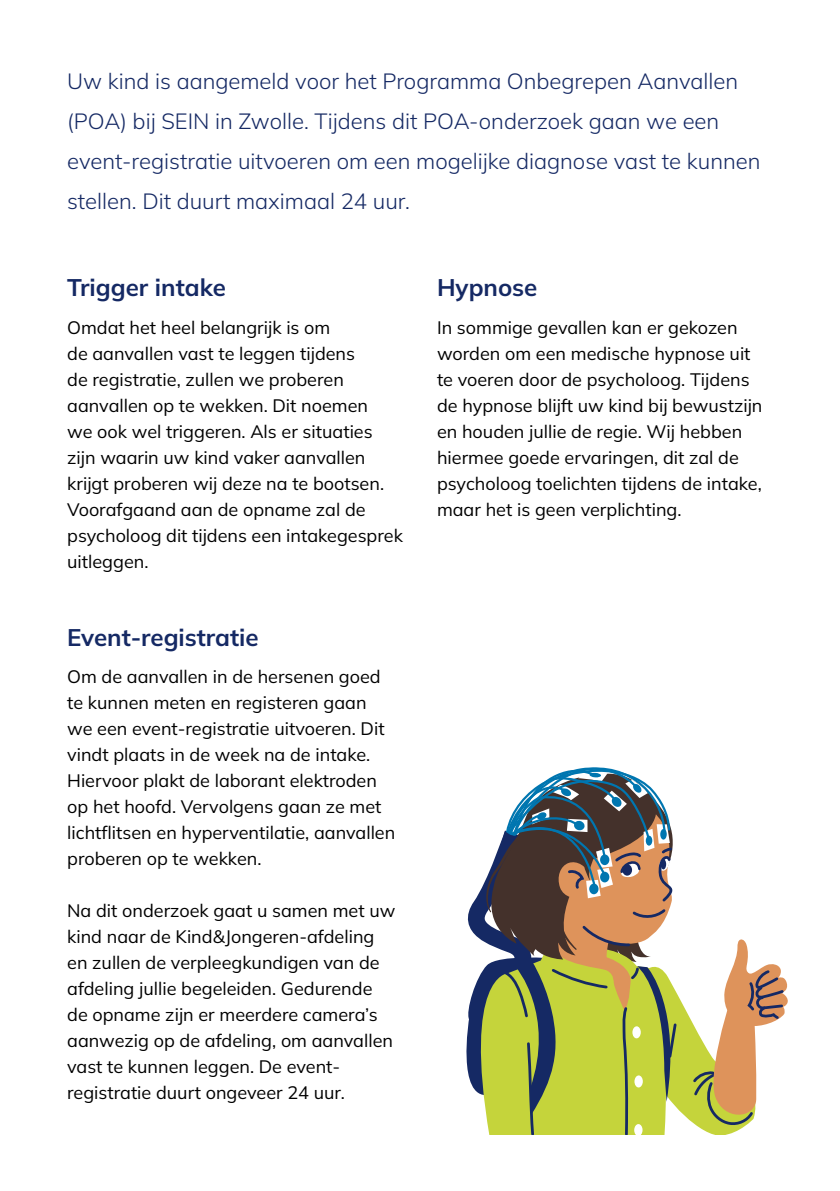
<style>
.page{position:relative;width:840px;height:1191px;background:#fff}
.page>*{position:absolute;margin:0;border:0;box-sizing:border-box;transform-origin:0 0}
.H3_Tussenkop{font:700 24px "Mulish";color:#152964}
.P_Inleiding{font:300 22px/40px "Mulish";color:#152964}
.P_Basistekst{font:18px/26px "Mulish";color:#000}
</style>
<div class="page">
<svg style="left:466px;top:767px;width:322px;height:367px"></svg>
<p class="P_Inleiding" style="left:67px;top:61px;width:694px">Uw kind is aangemeld voor het Programma Onbegrepen Aanvallen (POA) bij SEIN in Zwolle. Tijdens dit POA-onderzoek gaan we een event-registratie uitvoeren om een mogelijke diagnose vast te kunnen stellen. Dit duurt maximaal 24 uur.</p>
<h3 class="H3_Tussenkop" style="left:67px;top:271px;width:160px">Trigger intake</h3>
<p class="P_Basistekst" style="left:67px;top:314px;width:337px">Omdat het heel belangrijk is om<br>de aanvallen vast te leggen tijdens<br>de registratie, zullen we proberen aanvallen op te wekken. Dit noemen<br>we ook wel triggeren. Als er situaties zijn waarin uw kind vaker aanvallen krijgt proberen wij deze na te bootsen.<br>Voorafgaand aan de opname zal de psycholoog dit tijdens een intakegesprek uitleggen.</p>
<h3 class="H3_Tussenkop" style="left:67px;top:621px;width:193px">Event-registratie</h3>
<p class="P_Basistekst" style="left:67px;top:663px;width:329px">Om de aanvallen in de hersenen goed te kunnen meten en registeren gaan we een event-registratie uitvoeren. Dit vindt plaats in de week na de intake.<br>Hiervoor plakt de laborant elektroden op het hoofd. Vervolgens gaan ze met lichtflitsen en hyperventilatie, aanvallen proberen op te wekken.</p>
<p class="P_Basistekst" style="left:67px;top:897px;width:329px">Na dit onderzoek gaat u samen met uw kind naar de Kind&amp;Jongeren-afdeling en zullen de verpleegkundigen van de afdeling jullie begeleiden. Gedurende de opname zijn er meerdere camera’s aanwezig op de afdeling, om aanvallen vast te kunnen leggen. De event&shy;registratie duurt ongeveer 24 uur.</p>
<h3 class="H3_Tussenkop" style="left:437px;top:271px;width:102px">Hypnose</h3>
<p class="P_Basistekst" style="left:437px;top:314px;width:327px">In sommige gevallen kan er gekozen worden om een medische hypnose uit te voeren door de psycholoog. Tijdens de hypnose blijft uw kind bij bewustzijn en houden jullie de regie. Wij hebben hiermee goede ervaringen, dit zal de psycholoog toelichten tijdens de intake, maar het is geen verplichting.</p>
</div>
